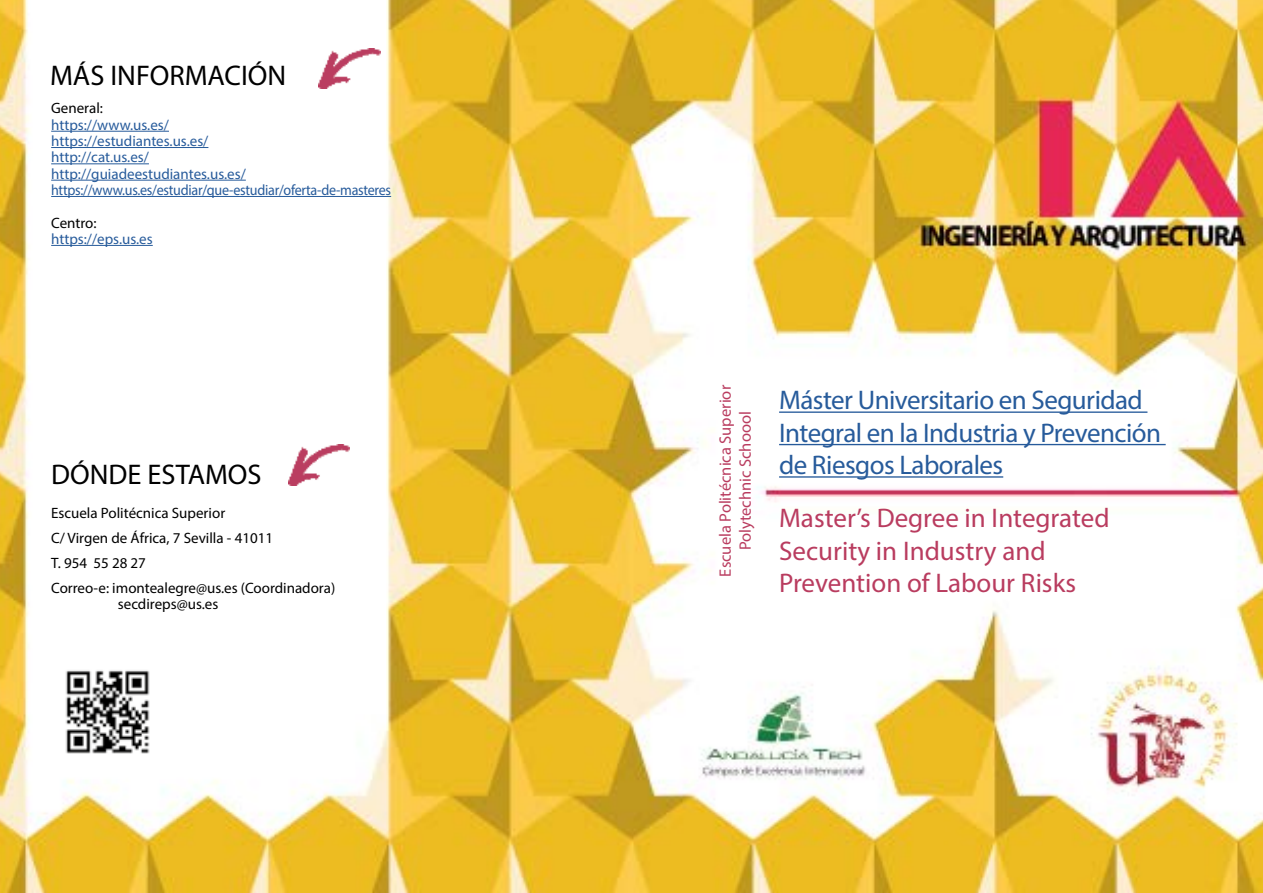
<style>
.page{position:relative;width:1263px;height:893px;background:#fff}
.page>*{position:absolute;margin:0;border:0;box-sizing:border-box;transform-origin:0 0}
.t1{font:28.5px "Myriad Pro";color:#000}
.t2{font:27px/32.4px "Myriad Pro";letter-spacing:-.02em;color:#275b9b}
.t3{font:27px/32.4px "Myriad Pro";color:#b93c5f}
.t4{font:16.5px/19.8px "Myriad Pro";color:#b93c5f;text-align:center}
.t5{font:15px/16.4px "Myriad Pro";color:#275b9b}
.t6{font:15px/24.8px "Myriad Pro";color:#000}
</style>
<div class="page">
<img style="left:0;top:0;width:1263px;height:893px">
<img style="left:319px;top:48px;width:61px;height:41px">
<img style="left:288px;top:445px;width:61px;height:40px">
<hr style="left:779px;top:411px;width:368px;height:2px;background:#275b9b">
<hr style="left:779px;top:444px;width:387px;height:1px;background:#275b9b">
<hr style="left:779px;top:476px;width:224px;height:2px;background:#275b9b">
<img style="left:54px;top:658px;width:107px;height:107px">
<hr style="left:51px;top:131px;width:118px;height:1px;background:#275b9b">
<hr style="left:51px;top:147px;width:157px;height:1px;background:#275b9b">
<hr style="left:51px;top:163px;width:98px;height:1px;background:#275b9b">
<hr style="left:51px;top:180px;width:195px;height:1px;background:#275b9b">
<hr style="left:51px;top:196px;width:340px;height:1px;background:#275b9b">
<hr style="left:51px;top:245px;width:102px;height:1px;background:#275b9b">
<h1 class="t1" style="left:50px;top:58px;width:237px">MÁS INFORMACIÓN</h1>
<p class="t6" style="left:51px;top:96px;width:53px">General:</p>
<p class="t5" style="left:51px;top:116px;width:341px">https://www.us.es/<br>https://estudiantes.us.es/<br>http://cat.us.es/<br>http://guiadeestudiantes.us.es/ https://www.us.es/estudiar/que-estudiar/oferta-de-masteres</p>
<p class="t6" style="left:51px;top:210px;width:47px">Centro:</p>
<p class="t5" style="left:51px;top:230px;width:103px">https://eps.us.es</p>
<h1 class="t1" style="left:51px;top:456px;width:212px">DÓNDE ESTAMOS</h1>
<p class="t6" style="left:51px;top:501px;width:286px">Escuela Politécnica Superior<br>C/ Virgen de África, 7 Sevilla - 41011<br>T. 954 55 28 27<br>Correo-e: imontealegre@us.es (Coordinadora)</p>
<p class="t6" style="left:118px;top:591px;width:102px">secdireps@us.es</p>
<p class="t4" style="left:715px;top:577px;width:193px;rotate:-90deg">Escuela Politécnica Superior<br>Polytechnic Schoool</p>
<h2 class="t2" style="left:779px;top:384px;width:383px">Máster Universitario en Seguridad<br>Integral en la Industria y Prevención de Riesgos Laborales</h2>
<h2 class="t3" style="left:779px;top:502px;width:332px">Master’s Degree in Integrated<br>Security in Industry and<br>Prevention of Labour Risks</h2>
</div>
